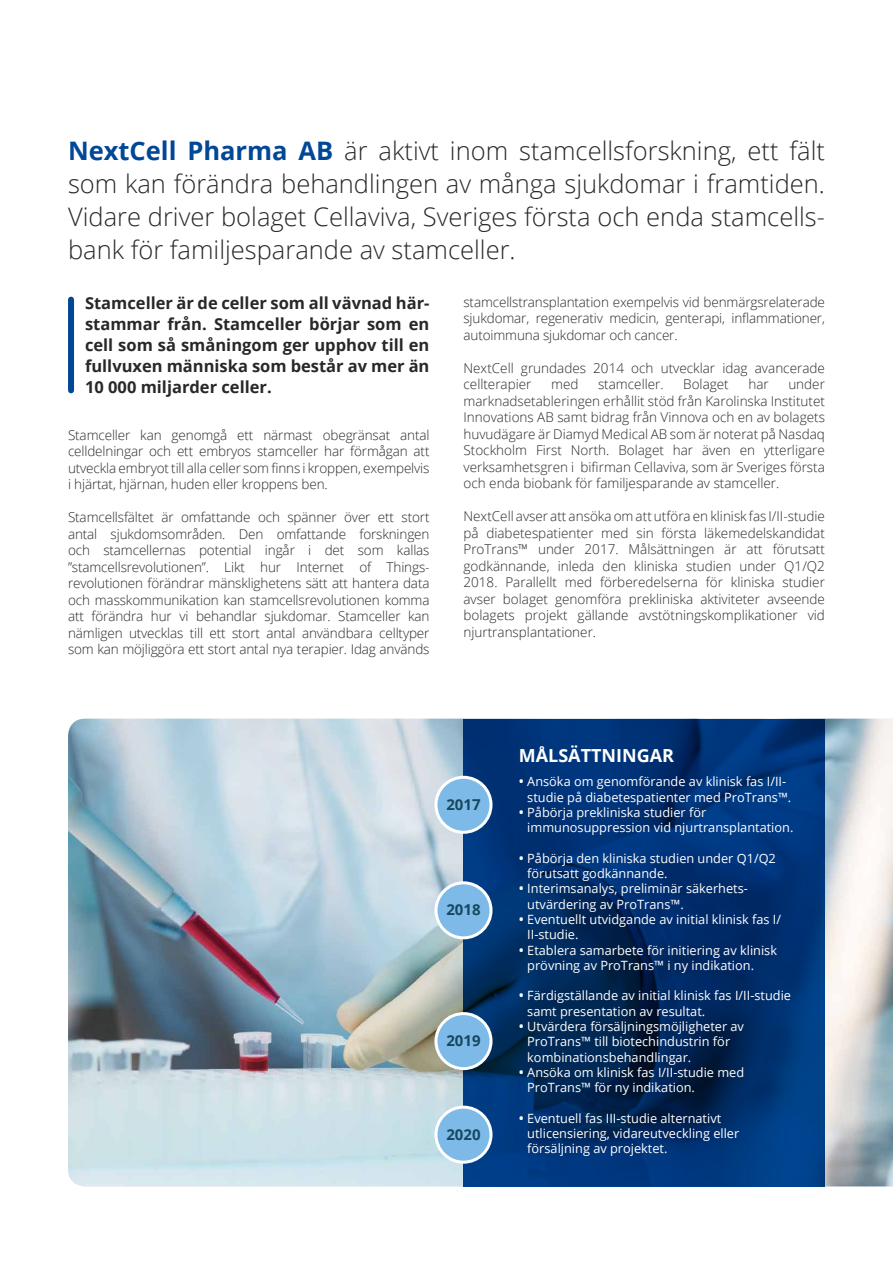
<style>
.page{position:relative;width:893px;height:1263px;background:#fff}
.page>*{position:absolute;margin:0;border:0;box-sizing:border-box;transform-origin:0 0}
.t1{font:300 25.5px/33px "Open Sans";color:#282827;text-align:justify}
.t2{font:700 18px "Open Sans";color:#fff}
.t3{font:700 16.5px/21px "Open Sans";color:#282827;text-align:justify}
.t4{font:700 15px "Open Sans";color:#174860}
.t5{font:300 13.5px/16.5px "Open Sans";color:#282827;text-align:justify}
.t6{font:12.75px/15.3px "Open Sans";color:#fff}
.s1{font-weight:700;color:#004797}
.s2{font-weight:600;font-size:13.5px}
</style>
<div class="page">
<div style="left:68px;top:300px;width:6px;height:90px;background:#004797"></div>
<img style="left:68px;top:719px;width:825px;height:467px">
<svg style="left:463px;top:719px;width:362px;height:467px;background:#002f6c"></svg>
<div style="left:436px;top:777px;width:55px;height:55px;background:#7ebae7;border-radius:50%"></div>
<div style="left:434px;top:776px;width:58px;height:58px;border:3px solid #fff;border-radius:50%"></div>
<div style="left:436px;top:883px;width:55px;height:55px;background:#7ebae7;border-radius:50%"></div>
<div style="left:434px;top:881px;width:58px;height:58px;border:3px solid #fff;border-radius:50%"></div>
<div style="left:436px;top:1013px;width:55px;height:55px;background:#7ebae7;border-radius:50%"></div>
<div style="left:434px;top:1012px;width:58px;height:58px;border:3px solid #fff;border-radius:50%"></div>
<div style="left:436px;top:1107px;width:55px;height:55px;background:#7ebae7;border-radius:50%"></div>
<div style="left:434px;top:1106px;width:58px;height:58px;border:3px solid #fff;border-radius:50%"></div>
<p class="t1" style="left:68px;top:133px;width:758px"><span class="s1">NextCell Pharma AB</span> är aktivt inom stamcellsforskning, ett fält som kan förändra behandlingen av många sjukdomar i framtiden.<br>Vidare driver bolaget Cellaviva, Sveriges första och enda stamcells&shy;bank för familjesparande av stamceller.</p>
<p class="t3" style="left:85px;top:292px;width:346px">Stamceller är de celler som all vävnad här&shy;stammar från. Stamceller börjar som en cell som så småningom ger upphov till en fullvuxen människa som består av mer än 10 000 miljarder celler.</p>
<p class="t5" style="left:68px;top:426px;width:363px">Stamceller kan genomgå ett närmast obegränsat antal celldelningar och ett embryos stamceller har förmågan att utveckla embryot till alla celler som finns i kroppen, exempelvis i hjärtat, hjärnan, huden eller kroppens ben.</p>
<p class="t5" style="left:68px;top:509px;width:363px">Stamcellsfältet är omfattande och spänner över ett stort antal sjukdomsområden. Den omfattande forskningen och stamcellernas potential ingår i det som kallas ”stamcellsrevolutionen”. Likt hur Internet of Things&shy;revolutionen förändrar mänsklighetens sätt att hantera data och masskommunikation kan stamcellsrevolutionen komma att förändra hur vi behandlar sjukdomar. Stamceller kan nämligen utvecklas till ett stort antal användbara celltyper som kan möjliggöra ett stort antal nya terapier. Idag används</p>
<p class="t5" style="left:463px;top:293px;width:363px">stamcellstransplantation exempelvis vid benmärgsrelaterade sjukdomar, regenerativ medicin, genterapi, inflammationer, autoimmuna sjukdomar och cancer.</p>
<p class="t5" style="left:463px;top:359px;width:363px">NextCell grundades 2014 och utvecklar idag avancerade cellterapier</p>
<p class="t5" style="left:463px;top:376px;width:363px;text-indent:325px">under marknadsetableringen erhållit stöd från Karolinska Institutet Innovations AB samt bidrag från Vinnova och en av bolagets huvudägare är Diamyd Medical AB som är noterat på Nasdaq Stockholm First North. Bolaget har även en ytterligare verksamhetsgren i bifirman Cellaviva, som är Sveriges första och enda biobank för familjesparande av stamceller.</p>
<p class="t5" style="left:463px;top:508px;width:363px">NextCell avser att ansöka om att utföra en klinisk fas I/II-studie på diabetespatienter med sin första läkemedelskandidat ProTrans™ under 2017. Målsättningen är att förutsatt godkännande, inleda den kliniska studien under Q1/Q2<br>2018. Parallellt med förberedelserna för kliniska studier avser bolaget genomföra prekliniska aktiviteter avseende bolagets projekt gällande avstötningskomplikationer vid njurtransplantationer.</p>
<p class="t5" style="left:551px;top:376px;width:29px">med</p>
<p class="t5" style="left:598px;top:376px;width:67px">stamceller.</p>
<p class="t5" style="left:683px;top:376px;width:47px">Bolaget</p>
<p class="t5" style="left:748px;top:376px;width:22px">har</p>
<p class="t4" style="left:446px;top:794px;width:36px">2017</p>
<p class="t4" style="left:446px;top:899px;width:36px">2018</p>
<p class="t4" style="left:446px;top:1030px;width:36px">2019</p>
<p class="t4" style="left:446px;top:1124px;width:36px">2020</p>
<h2 class="t2" style="left:519px;top:743px;width:157px">MÅLSÄTTNINGAR</h2>
<p class="t6" style="left:527px;top:774px;width:266px;text-indent:-9px"><span class="s2">•</span> Ansöka om genomförande av klinisk fas I/II&shy;studie på diabetespatienter med ProTrans™.</p>
<p class="t6" style="left:527px;top:804px;width:268px;text-indent:-9px"><span class="s2">•</span> Påbörja prekliniska studier för immunosuppression vid njurtransplantation.</p>
<p class="t6" style="left:527px;top:850px;width:250px;text-indent:-9px"><span class="s2">•</span> Påbörja den kliniska studien under Q1/Q2 förutsatt godkännande.</p>
<p class="t6" style="left:527px;top:881px;width:222px;text-indent:-9px"><span class="s2">•</span> Interimsanalys, preliminär säkerhets&shy;utvärdering av ProTrans™.</p>
<p class="t6" style="left:527px;top:911px;width:255px;text-indent:-9px"><span class="s2">•</span> Eventuellt utvidgande av initial klinisk fas I/<br>II-studie.</p>
<p class="t6" style="left:527px;top:942px;width:251px;text-indent:-9px"><span class="s2">•</span> Etablera samarbete för initiering av klinisk prövning av ProTrans™ i ny indikation.</p>
<p class="t6" style="left:527px;top:988px;width:265px;text-indent:-9px"><span class="s2">•</span> Färdigställande av initial klinisk fas I/II-studie samt presentation av resultat.</p>
<p class="t6" style="left:527px;top:1018px;width:218px;text-indent:-9px"><span class="s2">•</span> Utvärdera försäljningsmöjligheter av<br>ProTrans™ till biotechindustrin för kombinationsbehandlingar.</p>
<p class="t6" style="left:527px;top:1064px;width:218px;text-indent:-9px"><span class="s2">•</span> Ansöka om klinisk fas I/II-studie med<br>ProTrans™ för ny indikation.</p>
<p class="t6" style="left:527px;top:1110px;width:214px;text-indent:-9px"><span class="s2">•</span> Eventuell fas III-studie alternativt utlicensiering, vidareutveckling eller försäljning av projektet.</p>
</div>
